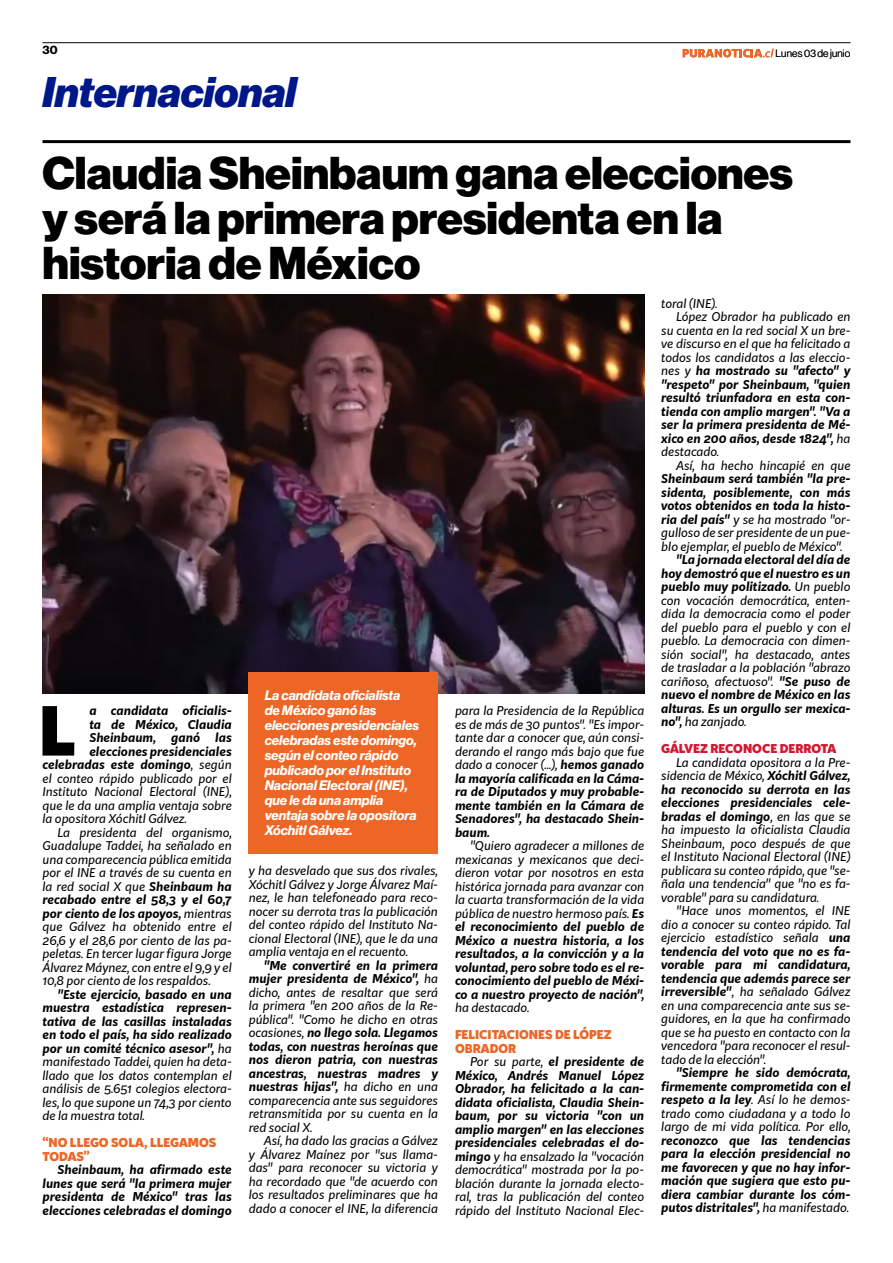
<style>
.page{position:relative;width:893px;height:1263px;background:#fff}
.page>*{position:absolute;margin:0;border:0;box-sizing:border-box;transform-origin:0 0}
.t1{font:900 66.3px "Kit Sans";color:#000}
.t2{font:45px/45px "N Haas Grotesk DS Pro 95 Blk";color:#000}
.t3{font:42px "N Haas Grotesk DS Pro 96 Blk It";color:#00178a}
.t4{font:13.5px/15px "N Haas Grotesk DS Pro 76 Bd It";color:#fff}
.t5{font:italic 12px/13.5px "Kit Sans";color:#000;text-align:justify}
.t6{font:italic 700 12px/13.5px "Kit Sans";color:#000;text-align:justify}
.t7{font:900 12px/13.5px "Kit Sans";color:#ed6626}
.t8{font:900 12px "Kit Sans";color:#d41630}
.t9{font:12px "N Haas Grotesk DS Pro 75 Bd";color:#000}
.t10{font:10.5px "N Haas Grotesk DS Pro 45 Lt";letter-spacing:.015em;color:#000}
.s1{font-weight:400}
.s2{font-weight:700}
</style>
<div class="page">
<hr style="left:43px;top:140px;width:807px;height:3px;background:#000">
<hr style="left:43px;top:42px;width:807px;height:1px;background:#000">
<img style="left:43px;top:294px;width:601px;height:399px">
<div style="left:249px;top:672px;width:189px;height:182px;background:#ed6626"></div>
<svg style="left:683px;top:49px;width:91px;height:8px"></svg>
<p class="t9" style="left:43px;top:43px;width:17px">30</p>
<h3 class="t3" style="left:43px;top:67px;width:255px">Internacional</h3>
<p class="t10" style="left:776px;top:48px;width:76px">Lunes 03 de junio</p>
<h2 class="t2" style="left:43px;top:151px;width:752px">Claudia Sheinbaum gana elecciones y será la primera presidenta en la historia de México</h2>
<h1 class="t1" style="left:39px;top:671px;width:39px">L</h1>
<p class="t6" style="left:89px;top:703px;width:144px">a candidata oficialis&shy;ta de México, Claudia Sheinbaum,</p>
<p class="t6" style="left:171px;top:730px;width:30px">ganó</p>
<p class="t6" style="left:215px;top:730px;width:18px">las</p>
<p class="t6" style="left:89px;top:743px;width:144px">elecciones presidenciales</p>
<p class="t6" style="left:43px;top:757px;width:191px">celebradas este domingo<span class="s1">, según</span></p>
<p class="t5" style="left:43px;top:771px;width:191px">el conteo rápido publicado por el</p>
<p class="t5" style="left:43px;top:784px;width:191px">Instituto Nacional Electoral (INE),</p>
<p class="t5" style="left:43px;top:798px;width:191px">que le da una amplia ventaja sobre</p>
<p class="t5" style="left:43px;top:811px;width:146px">la opositora Xóchitl Gálvez.</p>
<p class="t5" style="left:58px;top:825px;width:176px">La presidenta del organismo,</p>
<p class="t5" style="left:43px;top:838px;width:191px">Guadalupe Taddei, ha señalado en</p>
<p class="t5" style="left:43px;top:852px;width:191px">una comparecencia pública emitida</p>
<p class="t5" style="left:43px;top:865px;width:191px">por el INE a través de su cuenta en</p>
<p class="t5" style="left:43px;top:879px;width:191px">la red social X que <span class="s2">Sheinbaum ha</span></p>
<p class="t6" style="left:43px;top:892px;width:191px">recabado entre el 58,3 y el 60,7</p>
<p class="t6" style="left:43px;top:905px;width:191px">por ciento de los apoyos, <span class="s1">mientras</span></p>
<p class="t5" style="left:43px;top:919px;width:191px">que Gálvez ha obtenido entre el</p>
<p class="t5" style="left:43px;top:933px;width:191px">26,6 y el 28,6 por ciento de las pa-</p>
<p class="t5" style="left:43px;top:946px;width:191px">peletas. En tercer lugar figura Jorge</p>
<p class="t5" style="left:43px;top:960px;width:191px">Álvarez Máynez, con entre el 9,9 y el</p>
<p class="t5" style="left:43px;top:973px;width:170px">10,8 por ciento de los respaldos.</p>
<p class="t5" style="left:43px;top:987px;width:191px;text-indent:15px"><span class="s2">"Este ejercicio, basado en una muestra estadística represen&shy;tativa de las casillas instaladas en todo el país, ha sido realizado por un comité técnico asesor",</span> ha manifestado Taddei, quien ha deta&shy;llado que los datos contemplan el análisis de 5.651 colegios electora&shy;les, lo que supone un 74,3 por ciento de la muestra total.</p>
<p class="t7" style="left:43px;top:1135px;width:175px">“NO LLEGO SOLA, LLEGAMOS<br>TODAS”</p>
<p class="t6" style="left:43px;top:1162px;width:191px;text-indent:15px">Sheinbaum, ha afirmado este lunes que será "la primera mujer presidenta de México" tras las elecciones celebradas el domingo</p>
<p class="t4" style="left:265px;top:688px;width:156px">La candidata oficialista<br>de México ganó las elecciones presidenciales celebradas este domingo, según el conteo rápido publicado por el Instituto<br>Nacional Electoral (INE), que le da una amplia ventaja sobre la opositora<br>Xóchitl Gálvez.</p>
<p class="t5" style="left:249px;top:863px;width:191px">y ha desvelado que sus dos rivales, Xóchitl Gálvez y Jorge Álvarez Maí&shy;nez, le han telefoneado para reco&shy;nocer su derrota tras la publicación del conteo rápido del Instituto Na&shy;cional Electoral (INE), que le da una amplia ventaja en el recuento.</p>
<p class="t5" style="left:249px;top:958px;width:191px;text-indent:15px"><span class="s2">"Me convertiré en la primera mujer presidenta de México",</span> ha dicho, antes de resaltar que será la primera "en 200 años de la Re&shy;pública". "Como he dicho en otras ocasiones, <span class="s2">no llego sola. Llegamos todas, con nuestras heroínas que nos dieron patria, con nuestras ancestras, nuestras madres y nuestras hijas",</span> ha dicho en una comparecencia ante sus seguidores retransmitida por su cuenta en la red social X.</p>
<p class="t5" style="left:249px;top:1133px;width:191px;text-indent:15px">Así, ha dado las gracias a Gálvez y Álvarez Maínez por "sus llama&shy;das" para reconocer su victoria y ha recordado que "de acuerdo con los resultados preliminares que ha dado a conocer el INE, la diferencia</p>
<p class="t5" style="left:455px;top:703px;width:191px">para la Presidencia de la República es de más de 30 puntos". "Es impor&shy;tante dar a conocer que, aún consi&shy;derando el rango más bajo que fue dado a conocer (...), <span class="s2">hemos ganado la mayoría calificada en la Cáma&shy;ra de Diputados y muy probable&shy;mente también en la Cámara de Senadores", ha destacado Shein&shy;baum.</span></p>
<p class="t5" style="left:455px;top:838px;width:191px;text-indent:15px">"Quiero agradecer a millones de mexicanas y mexicanos que deci&shy;dieron votar por nosotros en esta histórica jornada para avanzar con la cuarta transformación de la vida pública de nuestro hermoso país. <span class="s2">Es el reconocimiento del pueblo de México a nuestra historia, a los resultados, a la convicción y a la voluntad, pero sobre todo es el re&shy;conocimiento del pueblo de Méxi&shy;co a nuestro proyecto de nación",</span></p>
<p class="t5" style="left:455px;top:1000px;width:76px">ha destacado.</p>
<p class="t7" style="left:455px;top:1027px;width:158px">FELICITACIONES DE LÓPEZ<br>OBRADOR</p>
<p class="t6" style="left:455px;top:1054px;width:191px;text-indent:15px"><span class="s1">Por su parte,</span> el presidente de México, Andrés Manuel López Obrador, ha felicitado a la can&shy;didata oficialista, Claudia Shein&shy;baum, por su victoria "con un amplio margen" en las elecciones presidenciales celebradas el do&shy;mingo <span class="s1">y ha ensalzado la "vocación democrática" mostrada por la po&shy;blación durante la jornada electo&shy;ral, tras la publicación del conteo rápido del Instituto Nacional Elec-</span></p>
<p class="t5" style="left:661px;top:296px;width:58px">toral (INE).</p>
<p class="t5" style="left:676px;top:309px;width:176px">López Obrador ha publicado en</p>
<p class="t5" style="left:661px;top:323px;width:191px">su cuenta en la red social X un bre-</p>
<p class="t5" style="left:661px;top:336px;width:191px">ve discurso en el que ha felicitado a</p>
<p class="t5" style="left:661px;top:350px;width:191px">todos los candidatos a las eleccio-</p>
<p class="t6" style="left:661px;top:363px;width:191px"><span class="s1">nes y</span> ha mostrado su "afecto" y</p>
<p class="t6" style="left:661px;top:376px;width:191px">"respeto" por Sheinbaum, "quien</p>
<p class="t6" style="left:661px;top:390px;width:191px">resultó triunfadora en esta con-</p>
<p class="t6" style="left:661px;top:403px;width:191px">tienda con amplio margen". "Va a</p>
<p class="t6" style="left:661px;top:417px;width:191px">ser la primera presidenta de Mé-</p>
<p class="t6" style="left:661px;top:430px;width:191px">xico en 200 años, desde 1824", <span class="s1">ha</span></p>
<p class="t5" style="left:661px;top:444px;width:60px">destacado.</p>
<p class="t5" style="left:676px;top:458px;width:176px">Así, ha hecho hincapié en que</p>
<p class="t6" style="left:661px;top:471px;width:191px">Sheinbaum será también "la pre&shy;sidenta, posiblemente, con más votos obtenidos en toda la histo&shy;ria del país" <span class="s1">y se ha mostrado "or&shy;gulloso de ser presidente de un pue&shy;blo ejemplar, el pueblo de México".</span></p>
<p class="t5" style="left:661px;top:552px;width:191px;text-indent:15px"><span class="s2">"La jornada electoral del día de hoy demostró que el nuestro es un pueblo muy politizado.</span> Un pueblo con vocación democrática, enten&shy;dida la democracia como el poder del pueblo para el pueblo y con el pueblo. La democracia con dimen&shy;sión social", ha destacado, antes de trasladar a la población "abrazo cariñoso, afectuoso". <span class="s2">"Se puso de nuevo el nombre de México en las alturas. Es un orgullo ser mexica&shy;no",</span> ha zanjado.</p>
<p class="t8" style="left:661px;top:738px;width:176px">GÁLVEZ RECONOCE DERROTA</p>
<p class="t5" style="left:661px;top:755px;width:191px;text-indent:15px">La candidata opositora a la Pre&shy;sidencia de México, <span class="s2">Xóchitl Gálvez, ha reconocido su derrota en las elecciones presidenciales cele&shy;bradas el domingo</span>, en las que se ha impuesto la oficialista Claudia Sheinbaum, poco después de que el Instituto Nacional Electoral (INE) publicara su conteo rápido, que "se&shy;ñala una tendencia" que "no es fa&shy;vorable" para su candidatura.</p>
<p class="t5" style="left:661px;top:903px;width:191px;text-indent:15px">"Hace unos momentos, el INE dio a conocer su conteo rápido. Tal ejercicio estadístico señala <span class="s2">una tendencia del voto que no es fa&shy;vorable para mi candidatura, tendencia que además parece ser irreversible"</span>, ha señalado Gálvez en una comparecencia ante sus se&shy;guidores, en la que ha confirmado que se ha puesto en contacto con la vencedora "para reconocer el resul&shy;tado de la elección".</p>
<p class="t5" style="left:661px;top:1065px;width:191px;text-indent:15px"><span class="s2">"Siempre he sido demócrata, firmemente comprometida con el respeto a la ley</span>. Así lo he demos&shy;trado como ciudadana y a todo lo largo de mi vida política. Por ello,</p>
<p class="t6" style="left:661px;top:1132px;width:191px">reconozco que las tendencias para la elección presidencial no me favorecen y que no hay infor&shy;mación que sugiera que esto pu&shy;diera cambiar durante los cóm&shy;putos distritales", <span class="s1">ha manifestado.</span></p>
</div>
